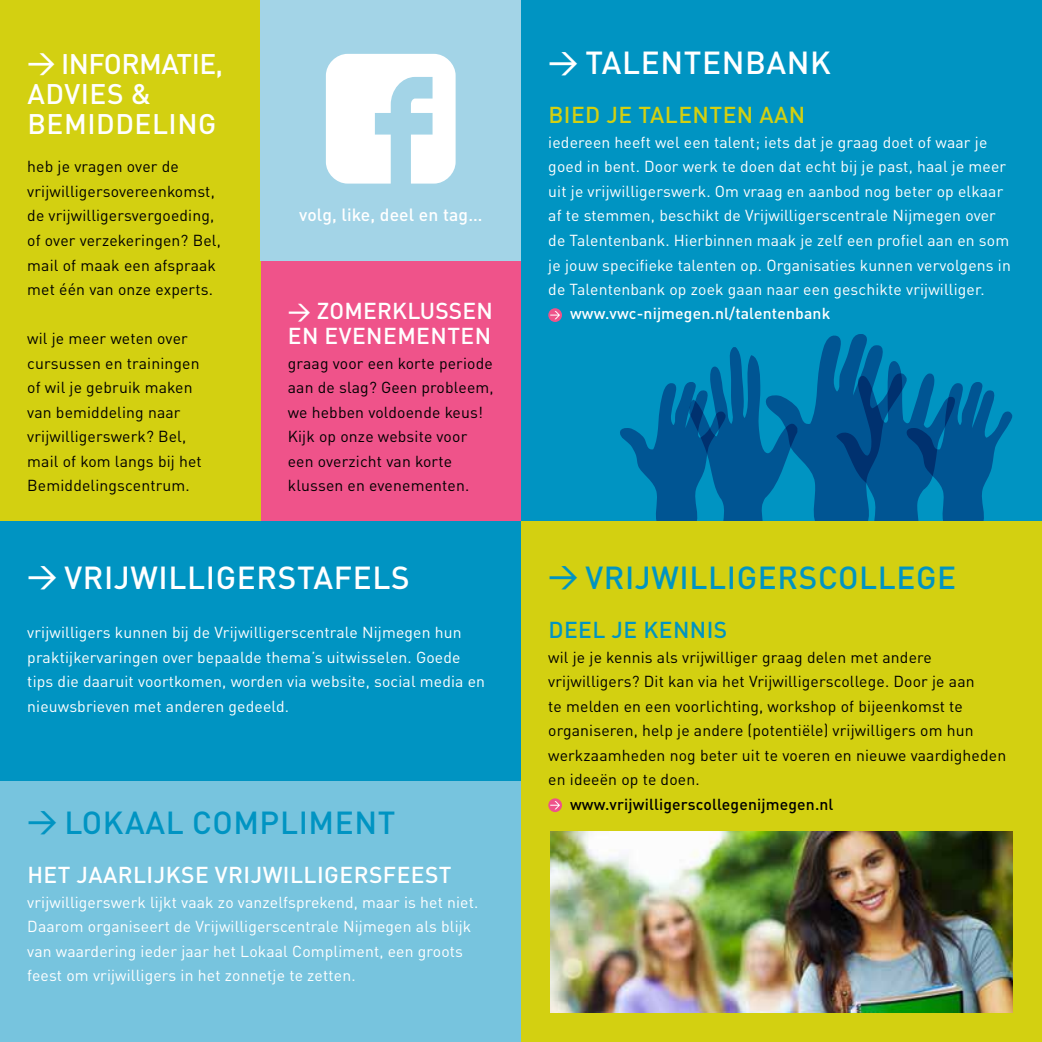
<style>
.page{position:relative;width:1042px;height:1042px;background:#fff}
.page>*{position:absolute;margin:0;border:0;box-sizing:border-box;transform-origin:0 0}
.t1{font:500 31.5px "DINOT";letter-spacing:.02em;color:#0094c2}
.t2{font:500 31.5px "DINOT";letter-spacing:.02em;color:#fff}
.t3{font:500 28px/29.8px "DINOT";letter-spacing:.02em;color:#fff}
.t4{font:500 22.75px/24.5px "DINOT";letter-spacing:.02em;color:#fff}
.t5{font:500 22.75px "DINOT";letter-spacing:.02em;color:#d3d011}
.t6{font:500 22.75px "DINOT";letter-spacing:.02em;color:#0094c2}
.t7{font:500 17.5px "DINOT";color:#fff}
.t8{font:15.75px/24.5px "DINOT";letter-spacing:.01em;color:#fff}
.t9{font:15.75px/24.5px "DINOT";letter-spacing:.01em;color:#000}
.t10{font:500 15.75px "DINOT";color:#000}
.t11{font:500 15.75px "DINOT";color:#fff}
.s1{font-size:29.75px}
</style>
<div class="page">
<div style="left:521px;top:0;width:521px;height:521px;background:#0094c2"></div>
<div style="left:0;top:517px;width:521px;height:270px;background:#0094c2"></div>
<div style="left:0;top:781px;width:521px;height:261px;background:#77c4de"></div>
<div style="left:0;top:260px;width:521px;height:261px;background:#ef538a"></div>
<div style="left:0;top:0;width:260px;height:521px;background:#d3d011"></div>
<div style="left:521px;top:521px;width:521px;height:521px;background:#d3d011"></div>
<svg style="left:548px;top:798px;width:14px;height:14px"></svg>
<svg style="left:550px;top:801px;width:10px;height:8px"></svg>
<svg style="left:548px;top:308px;width:14px;height:14px"></svg>
<svg style="left:550px;top:311px;width:10px;height:8px"></svg>
<div style="left:260px;top:0;width:261px;height:260px;background:#a3d4e7"></div>
<svg style="left:326px;top:54px;width:129px;height:130px"></svg>
<svg style="left:620px;top:334px;width:392px;height:187px"></svg>
<img style="left:551px;top:831px;width:461px;height:181px">
<h2 class="t3" style="left:27px;top:49px;width:197px">→ I NFORMATIE,<br>ADVIES &amp;<br>BEMIDDELING</h2>
<p class="t9" style="left:27px;top:154px;width:195px">heb je vragen over de vrijwilligersovereenkomst, de vrijwilligersvergoeding, of over verzekeringen? Bel, mail of maak een afspraak met één van onze experts.</p>
<p class="t9" style="left:27px;top:326px;width:176px">wil je meer weten over cursussen en trainingen of wil je gebruik maken van bemiddeling naar vrijwilligerswerk? Bel, mail of kom langs bij het<br>Bemiddelingscentrum.</p>
<p class="t7" style="left:299px;top:204px;width:185px">VOLG, LIKE, DEEL EN TAG…</p>
<h3 class="t4" style="left:288px;top:298px;width:207px">→ ZOM ERKLUSSEN<br>EN EVENEM ENTEN</h3>
<p class="t9" style="left:288px;top:350px;width:207px">graag voor een korte periode aan de slag? Geen probleem, we hebben voldoende keus!<br>Kijk op onze website voor een overzicht van korte klussen en evenementen.</p>
<h1 class="t2" style="left:27px;top:557px;width:384px"><span class="s1">→</span> VRIJWILLIGERSTAFELS</h1>
<p class="t8" style="left:27px;top:620px;width:459px">vrijwilligers kunnen bij de Vrijwilligerscentrale Nijmegen hun praktijkervaringen over bepaalde thema’s uitwisselen. Goede tips die daaruit voortkomen, worden via website, social media en nieuwsbrieven met anderen gedeeld.</p>
<h1 class="t1" style="left:27px;top:802px;width:370px"><span class="s1">→</span> LOKAAL COM PLIM ENT</h1>
<h3 class="t4" style="left:27px;top:862px;width:426px">HET JAARLIJKSE VRIJWILLIGERSFEEST</h3>
<p class="t8" style="left:27px;top:889px;width:453px">vrijwilligerswerk lijkt vaak zo vanzelfsprekend, maar is het niet.<br>Daarom organiseert de Vrijwilligerscentrale Nijmegen als blijk van waardering ieder jaar het Lokaal Compliment, een groots feest om vrijwilligers in het zonnetje te zetten.</p>
<h1 class="t2" style="left:548px;top:43px;width:284px"><span class="s1">→</span> TALENTENBANK</h1>
<h3 class="t5" style="left:548px;top:101px;width:258px">BIED JE TALENTEN AAN</h3>
<p class="t8" style="left:548px;top:130px;width:464px">iedereen heeft wel een talent; iets dat je graag doet of waar je goed in bent. Door werk te doen dat echt bij je past, haal je meer uit je vrijwilligerswerk. Om vraag en aanbod nog beter op elkaar af te stemmen, beschikt de Vrijwilligerscentrale Nijmegen over de Talentenbank. Hierbinnen maak je zelf een profiel aan en som je jouw specifieke talenten op. Organisaties kunnen vervolgens in de Talentenbank op zoek gaan naar een geschikte vrijwilliger.</p>
<p class="t11" style="left:570px;top:304px;width:262px">WWW.VWC-NIJMEGEN.NL/TALENTENBANK</p>
<h1 class="t1" style="left:548px;top:557px;width:409px"><span class="s1">→</span> VRIJWILLIGERSCOLLEGE</h1>
<h3 class="t6" style="left:548px;top:615px;width:180px">DEEL JE KENNIS</h3>
<p class="t9" style="left:548px;top:644px;width:459px">wil je je kennis als vrijwilliger graag delen met andere vrijwilligers? Dit kan via het Vrijwilligerscollege. Door je aan<br>te melden en een voorlichting, workshop of bijeenkomst te organiseren, help je andere (potentiële) vrijwilligers om hun werkzaamheden nog beter uit te voeren en nieuwe vaardigheden en ideeën op te doen.</p>
<p class="t10" style="left:570px;top:794px;width:265px">WWW.VRIJWILLIGERSCOLLEGENIJMEGEN.NL</p>
</div>
